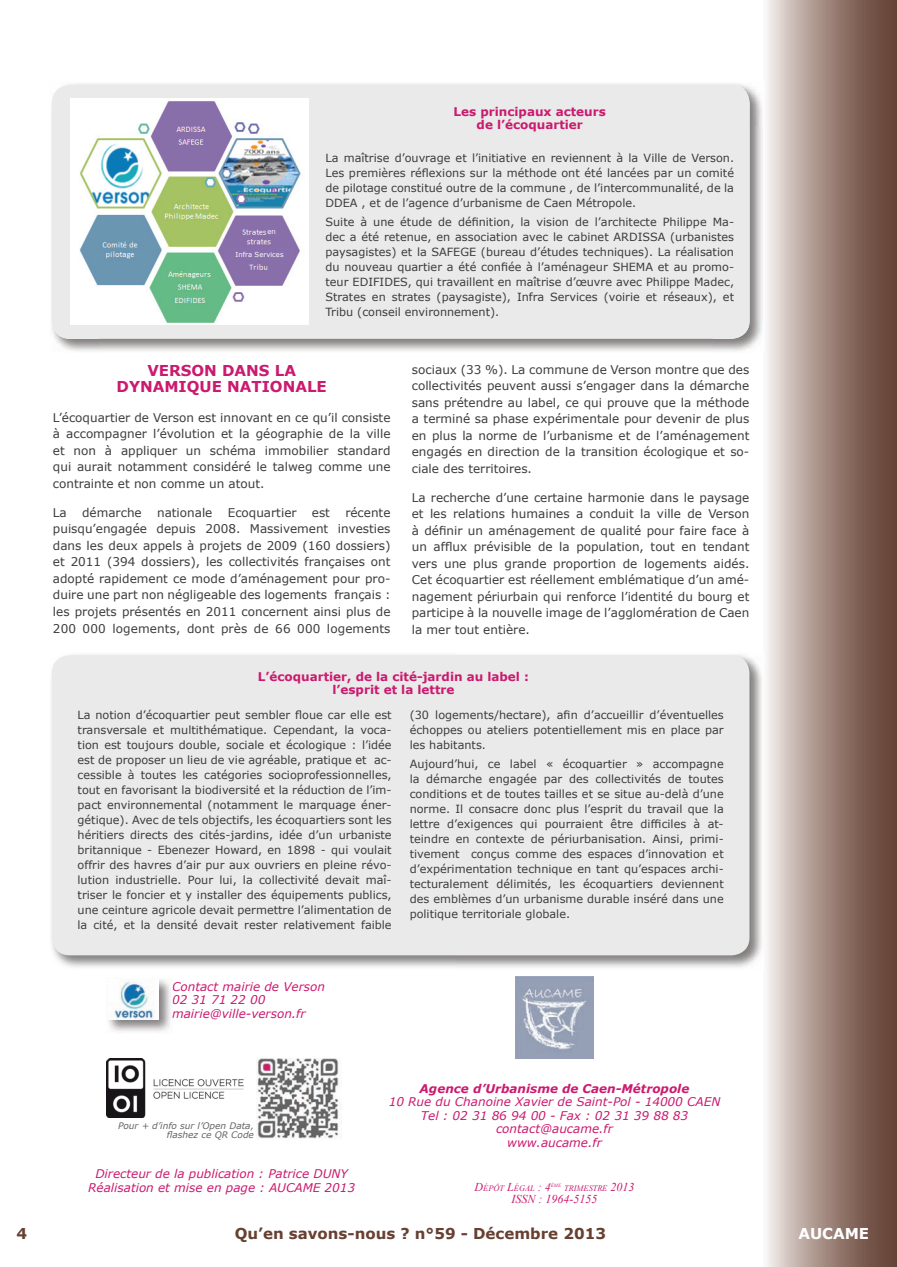
<style>
.page{position:relative;width:897px;height:1267px;background:#fff}
.page>*{position:absolute;margin:0;border:0;box-sizing:border-box;transform-origin:0 0}
.t1{font:700 15px "Verdana";color:#674031}
.t2{font:700 15px/16.5px "Verdana";color:#cb1a6f;text-align:center}
.t3{font:700 15px "Verdana";color:#fff}
.t4{font:12px/16.5px "Verdana";color:#3b3c3c;text-align:justify}
.t5{font:italic 12px/13.5px "Verdana";color:#cb1a6f;text-align:center}
.t6{font:700 12px/13.5px "Verdana";color:#cb1a6f;text-align:center}
.t7{font:italic 700 12px "Verdana";color:#cb1a6f}
.t8{font:italic 12px "Times New Roman";color:#cb1a6f}
.t9{font:11.25px/15px "Verdana";color:#3b3c3c;text-align:justify}
.t10{font:italic 9px/9px "Verdana";color:#646464;text-align:right}
.t11{font:italic 8.4px "Times New Roman";color:#cb1a6f}
.t12{font:6.9px "Verdana";color:#fff}
.t13{font:italic 4.95px "Times New Roman";color:#cb1a6f}
.s1{font-size:12px}
</style>
<div class="page">
<img style="left:767px;top:0;width:129px;height:1266px">
<img style="left:515px;top:976px;width:79px;height:82px">
<img style="left:107px;top:1058px;width:136px;height:59px">
<img style="left:256px;top:1058px;width:85px;height:81px">
<img style="left:108px;top:979px;width:63px;height:52px">
<img style="left:108px;top:979px;width:50px;height:40px">
<img style="left:51px;top:654px;width:711px;height:314px">
<div style="left:52px;top:655px;width:697px;height:300px;background:#e9eae9;border-radius:18px"></div>
<img style="left:51px;top:83px;width:711px;height:43px">
<img style="left:51px;top:126px;width:49px;height:225px">
<img style="left:712px;top:126px;width:51px;height:225px">
<div style="left:52px;top:85px;width:697px;height:254px;background:#e9eae9;border-radius:19px"></div>
<img style="left:70px;top:99px;width:238px;height:225px">
<div style="left:225px;top:248px;width:69px;height:12px;background:#896fab"></div>
<div style="left:266px;top:227px;width:11px;height:9px;background:#896fab"></div>
<p class="t12" style="left:267px;top:227px;width:10px">en</p>
<p class="t12" style="left:235px;top:249px;width:49px">Infra Services</p>
<p class="t6" style="left:453px;top:104px;width:154px">Les principaux acteurs de l’écoquartier</p>
<p class="t9" style="left:325px;top:150px;width:410px">La maîtrise d’ouvrage et l’initiative en reviennent à la Ville de Verson.<br>Les premières réflexions sur la méthode ont été lancées par un comité de pilotage constitué outre de la commune , de l’intercommunalité, de la DDEA , et de l’agence d’urbanisme de Caen Métropole.</p>
<p class="t9" style="left:325px;top:214px;width:410px">Suite à une étude de définition, la vision de l’architecte Philippe Ma&shy;dec a été retenue, en association avec le cabinet ARDISSA (urbanistes paysagistes) et la SAFEGE (bureau d’études techniques). La réalisation du nouveau quartier a été confiée à l’aménageur SHEMA et au promo&shy;teur EDIFIDES, qui travaillent en maîtrise d’œuvre avec Philippe Madec, Strates en strates (paysagiste), Infra Services (voirie et réseaux), et Tribu (conseil environnement).</p>
<h1 class="t2" style="left:116px;top:362px;width:212px">VERSON DANS LA<br>DYNAMIQUE NATIONALE</h1>
<p class="t4" style="left:53px;top:409px;width:339px">L’écoquartier de Verson est innovant en ce qu’il consiste à accompagner l’évolution et la géographie de la ville et non à appliquer un schéma immobilier standard qui aurait notamment considéré le talweg comme une contrainte et non comme un atout.</p>
<p class="t4" style="left:53px;top:504px;width:15px">La</p>
<p class="t4" style="left:82px;top:504px;width:61px">démarche</p>
<p class="t4" style="left:157px;top:504px;width:57px">nationale</p>
<p class="t4" style="left:228px;top:504px;width:70px">Ecoquartier</p>
<p class="t4" style="left:312px;top:504px;width:20px">est</p>
<p class="t4" style="left:53px;top:504px;width:339px;text-indent:292px">récente puisqu’engagée depuis 2008. Massivement investies dans les deux appels à projets de 2009 (160 dossiers) et 2011 (394 dossiers), les collectivités françaises ont adopté rapidement ce mode d’aménagement pour pro&shy;duire une part non négligeable des logements français : les projets présentés en 2011 concernent ainsi plus de 200 000 logements, dont près de 66 000 logements</p>
<p class="t4" style="left:412px;top:361px;width:339px">sociaux (33 %). La commune de Verson montre que des collectivités peuvent aussi s’engager dans la démarche sans prétendre au label, ce qui prouve que la méthode a terminé sa phase expérimentale pour devenir de plus en plus la norme de l’urbanisme et de l’aménagement engagés en direction de la transition écologique et so&shy;ciale des territoires.</p>
<p class="t4" style="left:412px;top:489px;width:339px">La recherche d’une certaine harmonie dans le paysage et les relations humaines a conduit la ville de Verson à définir un aménagement de qualité pour faire face à un afflux prévisible de la population, tout en tendant vers une plus grande proportion de logements aidés.<br>Cet écoquartier est réellement emblématique d’un amé&shy;nagement périurbain qui renforce l’identité du bourg et participe à la nouvelle image de l’agglomération de Caen la mer tout entière.</p>
<p class="t6" style="left:258px;top:669px;width:272px">L’écoquartier, de la cité-jardin au label : l’esprit et la lettre</p>
<p class="t9" style="left:78px;top:707px;width:315px">La notion d’écoquartier peut sembler floue car elle est transversale et multithématique. Cependant, la voca&shy;tion est toujours double, sociale et écologique : l’idée est de proposer un lieu de vie agréable, pratique et ac&shy;cessible à toutes les catégories socioprofessionnelles, tout en favorisant la biodiversité et la réduction de l’im&shy;pact environnemental (notamment le marquage éner&shy;gétique). Avec de tels objectifs, les écoquartiers sont les héritiers directs des cités-jardins, idée d’un urbaniste britannique - Ebenezer Howard, en 1898 - qui voulait offrir des havres d’air pur aux ouvriers en pleine révo&shy;lution industrielle. Pour lui, la collectivité devait maî&shy;triser le foncier et y installer des équipements publics, une ceinture agricole devait permettre l’alimentation de la cité, et la densité devait rester relativement faible</p>
<p class="t9" style="left:409px;top:707px;width:315px">(30 logements/hectare), afin d’accueillir d’éventuelles échoppes ou ateliers potentiellement mis en place par les habitants.</p>
<p class="t9" style="left:409px;top:756px;width:315px">Aujourd’hui, ce label « écoquartier » accompagne la démarche engagée par des collectivités de toutes conditions et de toutes tailles et se situe au-delà d’une norme. Il consacre donc plus l’esprit du travail que la lettre d’exigences qui pourraient être difficiles à at&shy;teindre en contexte de périurbanisation. Ainsi, primi&shy;tivement conçus comme des espaces d’innovation et d’expérimentation technique en tant qu’espaces archi&shy;tecturalement délimités, les écoquartiers deviennent des emblèmes d’un urbanisme durable inséré dans une politique territoriale globale.</p>
<p class="t5" style="left:172px;top:979px;width:154px;text-align:left">Contact mairie de Verson<br>02 31 71 22 00 mairie@ville-verson.fr</p>
<p class="t10" style="left:118px;top:1121px;width:137px">Pour + d’info sur l’Open Data, flashez ce QR Code</p>
<p class="t5" style="left:88px;top:1166px;width:268px">Directeur de la publication : Patrice DUNY<br>Réalisation et mise en page : AUCAME 2013</p>
<p class="t7" style="left:419px;top:1080px;width:271px">Agence d’Urbanisme de Caen-Métropole</p>
<p class="t5" style="left:389px;top:1095px;width:333px">10 Rue du Chanoine Xavier de Saint-Pol - 14000 CAEN<br>Tel : 02 31 86 94 00 - Fax : 02 31 39 88 83 contact@aucame.fr<br>www.aucame.fr</p>
<p class="t11" style="left:474px;top:1182px;width:78px"><span class="s1">D</span>ÉPÔT <span class="s1">L</span>ÉGAL <span class="s1">: 4</span></p>
<p class="t13" style="left:551px;top:1181px;width:12px">ÈME</p>
<p class="t11" style="left:564px;top:1182px;width:72px">TRIMESTRE <span class="s1">2013</span></p>
<p class="t8" style="left:511px;top:1190px;width:87px">ISSN : 1964-5155</p>
<h1 class="t1" style="left:17px;top:1223px;width:12px">4</h1>
<h1 class="t1" style="left:235px;top:1223px;width:373px">Qu’en savons-nous ? n°59 - Décembre 2013</h1>
<h1 class="t3" style="left:798px;top:1223px;width:72px">AUCAME</h1>
</div>
